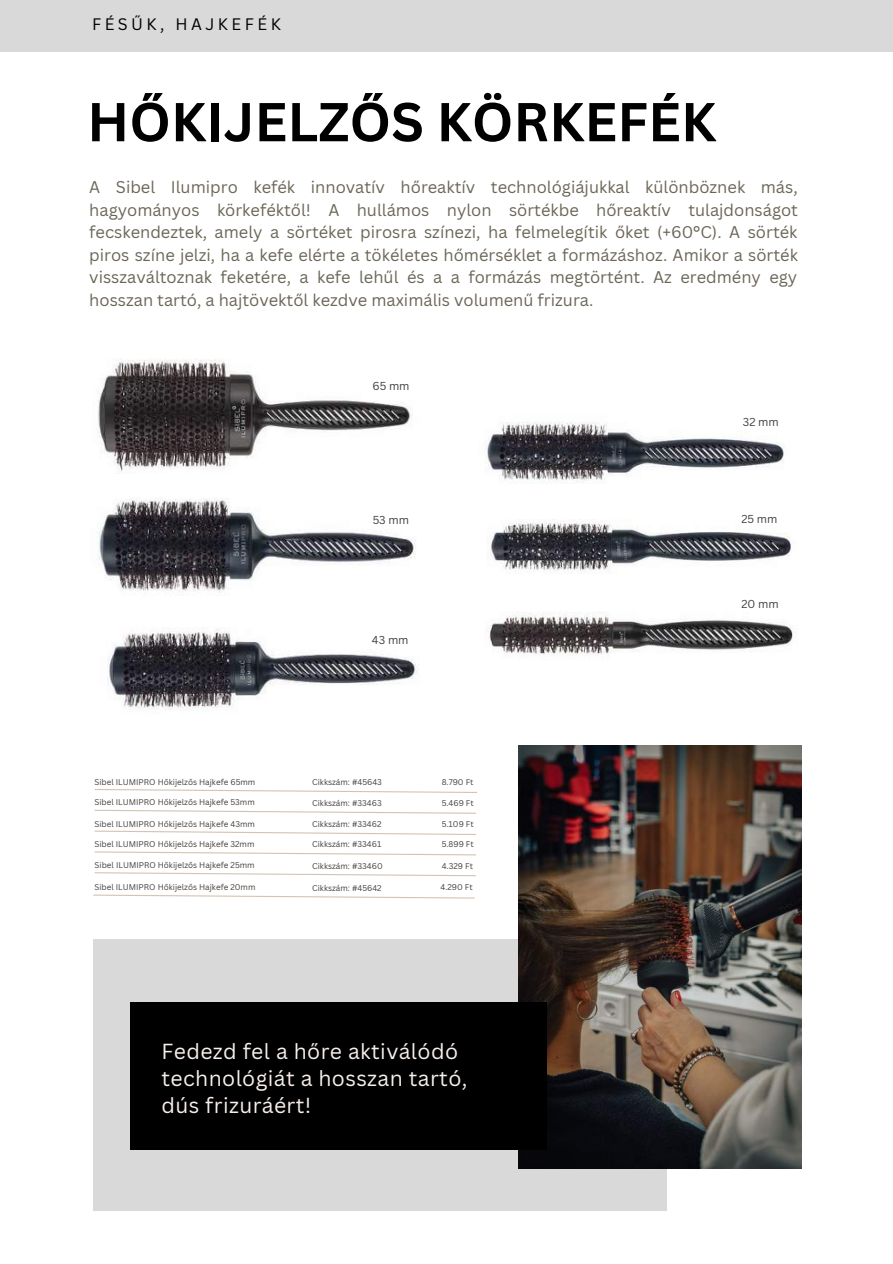
<style>
.page{position:relative;width:893px;height:1264px;background:#fff}
.page>*{position:absolute;margin:0;border:0;box-sizing:border-box;transform-origin:0 0}
.t1{font:700 53.4px "Canva Sans";color:#000}
.t2{font:21.15px/27px "Canva Sans";letter-spacing:.02em;color:#f6eeea}
.t3{font:16.5px/22.5px "Canva Sans";color:#6b6657;text-align:justify}
.t4{font:16.2px "Canva Sans";letter-spacing:.215em;color:#000}
.t5{font:11.25px "Canva Sans";color:#44413c}
.t6{font:8.1px "Canva Sans";color:#44413c}
</style>
<div class="page">
<div style="left:0;top:0;width:892px;height:51px;background:#d9d9d9"></div>
<img style="left:98px;top:359px;width:315px;height:112px">
<img style="left:98px;top:499px;width:318px;height:97px">
<img style="left:107px;top:627px;width:312px;height:83px">
<img style="left:485px;top:422px;width:300px;height:62px">
<img style="left:490px;top:519px;width:301px;height:54px">
<img style="left:489px;top:612px;width:304px;height:43px">
<svg style="left:94px;top:789px;width:383px;height:4px"></svg>
<svg style="left:94px;top:809px;width:382px;height:5px"></svg>
<svg style="left:94px;top:830px;width:382px;height:5px"></svg>
<svg style="left:94px;top:851px;width:382px;height:5px"></svg>
<svg style="left:94px;top:872px;width:382px;height:4px"></svg>
<svg style="left:93px;top:894px;width:382px;height:5px"></svg>
<div style="left:93px;top:938px;width:573px;height:272px;background:#d9d9d9"></div>
<img style="left:518px;top:745px;width:283px;height:423px">
<div style="left:130px;top:1001px;width:416px;height:148px;background:#000"></div>
<p class="t4" style="left:92px;top:13px;width:190px">FÉSŰK, HAJKEFÉK</p>
<h1 class="t1" style="left:87px;top:84px;width:630px">HŐKIJELZŐS KÖRKEFÉK</h1>
<p class="t3" style="left:89px;top:176px;width:710px">A Sibel Ilumipro kefék innovatív hőreaktív technológiájukkal különböznek más, hagyományos körkeféktől! A hullámos nylon sörtékbe hőreaktív tulajdonságot fecskendeztek, amely a sörtéket pirosra színezi, ha felmelegítik őket (+60°C). A sörték piros színe jelzi, ha a kefe elérte a tökéletes hőmérséklet a formázáshoz. Amikor a sörték visszaváltoznak feketére, a kefe lehűl és a a formázás megtörtént. Az eredmény egy hosszan tartó, a hajtövektől kezdve maximális volumenű frizura.</p>
<p class="t5" style="left:372px;top:378px;width:39px">65 mm</p>
<p class="t5" style="left:372px;top:511px;width:38px">53 mm</p>
<p class="t6" style="left:94px;top:776px;width:162px">Sibel ILUMIPRO Hőkijelzős Hajkefe 65mm</p>
<p class="t6" style="left:94px;top:796px;width:162px">Sibel ILUMIPRO Hőkijelzős Hajkefe 53mm</p>
<p class="t5" style="left:372px;top:632px;width:38px">43 mm</p>
<p class="t6" style="left:312px;top:776px;width:71px">Cikkszám: #45643</p>
<p class="t6" style="left:441px;top:776px;width:33px">8.790 Ft</p>
<p class="t6" style="left:312px;top:797px;width:71px">Cikkszám: #33463</p>
<p class="t6" style="left:441px;top:797px;width:34px">5.469 Ft</p>
<p class="t6" style="left:94px;top:818px;width:162px">Sibel ILUMIPRO Hőkijelzős Hajkefe 43mm</p>
<p class="t6" style="left:312px;top:818px;width:71px">Cikkszám: #33462</p>
<p class="t6" style="left:441px;top:818px;width:34px">5.109 Ft</p>
<p class="t6" style="left:94px;top:838px;width:161px">Sibel ILUMIPRO Hőkijelzős Hajkefe 32mm</p>
<p class="t6" style="left:312px;top:838px;width:71px">Cikkszám: #33461</p>
<p class="t6" style="left:441px;top:838px;width:34px">5.899 Ft</p>
<p class="t6" style="left:95px;top:859px;width:162px">Sibel ILUMIPRO Hőkijelzős Hajkefe 25mm</p>
<p class="t6" style="left:312px;top:860px;width:72px">Cikkszám: #33460</p>
<p class="t6" style="left:441px;top:860px;width:33px">4.329 Ft</p>
<p class="t6" style="left:94px;top:881px;width:162px">Sibel ILUMIPRO Hőkijelzős Hajkefe 20mm</p>
<p class="t6" style="left:312px;top:882px;width:71px">Cikkszám: #45642</p>
<p class="t6" style="left:440px;top:881px;width:34px">4.290 Ft</p>
<p class="t2" style="left:161px;top:1037px;width:307px">Fedezd fel a hőre aktiválódó technológiát a hosszan tartó, dús frizuráért!</p>
<p class="t5" style="left:742px;top:414px;width:37px">32 mm</p>
<p class="t5" style="left:741px;top:510px;width:38px">25 mm</p>
<p class="t5" style="left:741px;top:596px;width:39px">20 mm</p>
</div>
